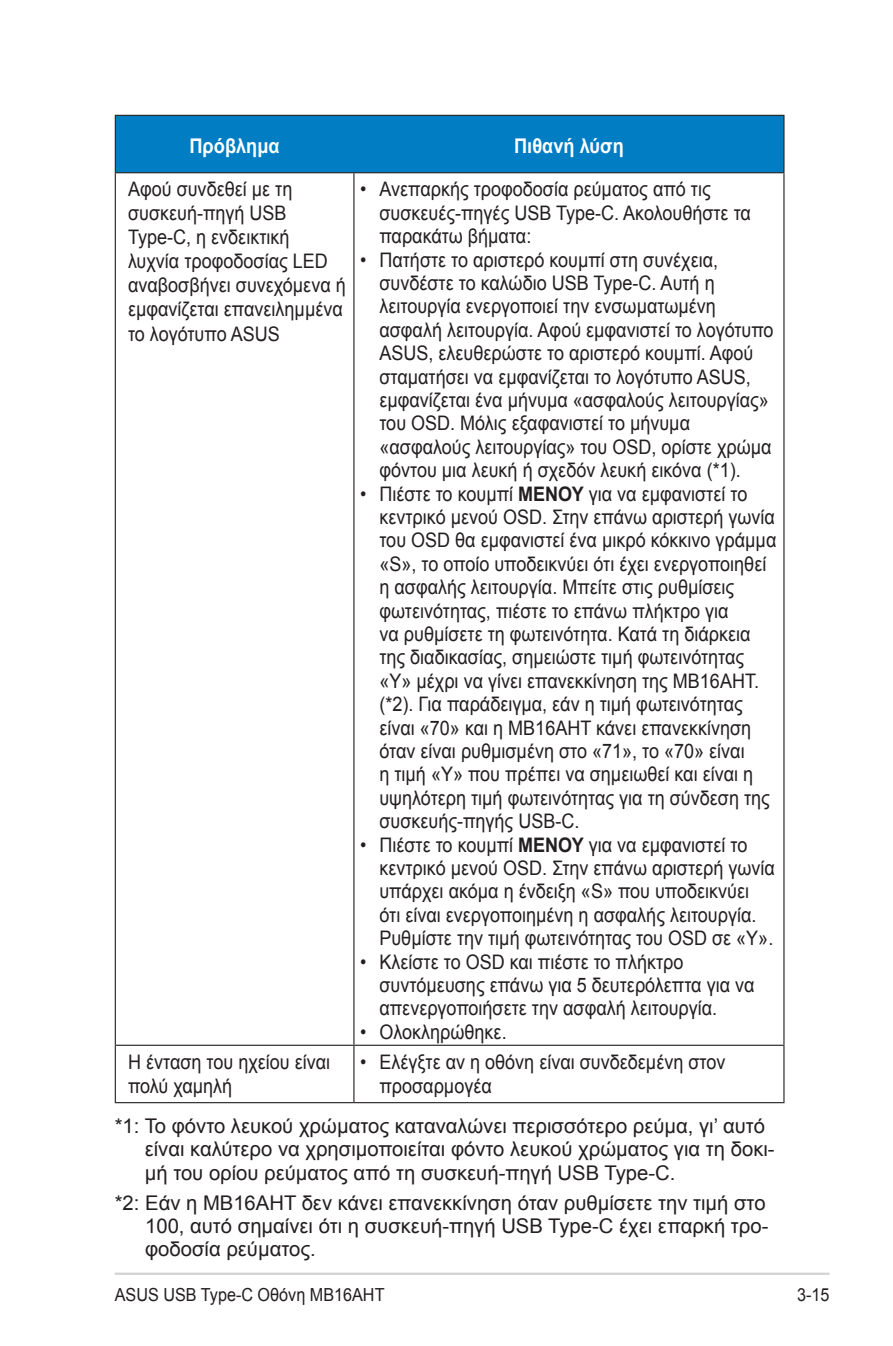
<style>
.page{position:relative;width:893px;height:1346px;background:#fff}
.page>*{position:absolute;margin:0;border:0;box-sizing:border-box;transform-origin:0 0}
.t1{font:20.25px/23.4px "Arial";color:#231f20}
.Table_Text_-new{font:700 20.25px "Arial";color:#fff;scale:.9 1}
.Table_Text_-new-2{font:20.03px/23.4px "Arial";color:#231f20;scale:.9 1}
.t2{font:18px "Arial";color:#231f20;scale:.9 1}
.s1{font-weight:700}
</style>
<div class="page">
<hr style="left:115px;top:1272px;width:714px;height:3px;background:#d1d2d4">
<div style="left:116px;top:116px;width:667px;height:56px;background:#007dc3"></div>
<hr style="left:115px;top:116px;width:1px;height:56px;background:#231f20">
<hr style="left:783px;top:116px;width:1px;height:56px;background:#231f20">
<hr style="left:115px;top:115px;width:239px;height:1px;background:#231f20">
<hr style="left:354px;top:115px;width:430px;height:1px;background:#231f20">
<hr style="left:115px;top:173px;width:1px;height:871px;background:#231f20">
<hr style="left:115px;top:172px;width:239px;height:1px;background:#231f20">
<hr style="left:353px;top:173px;width:1px;height:871px;background:#231f20">
<hr style="left:783px;top:173px;width:1px;height:871px;background:#231f20">
<hr style="left:354px;top:172px;width:430px;height:1px;background:#231f20">
<hr style="left:115px;top:1046px;width:1px;height:56px;background:#231f20">
<hr style="left:115px;top:1044px;width:239px;height:2px;background:#231f20">
<hr style="left:115px;top:1102px;width:239px;height:1px;background:#231f20">
<hr style="left:353px;top:1046px;width:1px;height:56px;background:#231f20">
<hr style="left:783px;top:1046px;width:1px;height:56px;background:#231f20">
<hr style="left:354px;top:1044px;width:430px;height:2px;background:#231f20">
<hr style="left:354px;top:1102px;width:430px;height:1px;background:#231f20">
<p class="Table_Text_-new" style="left:189px;top:131px;width:102px">Πρόβλημα</p>
<p class="Table_Text_-new" style="left:514px;top:131px;width:123px">Πιθανή λύση</p>
<p class="Table_Text_-new-2" style="left:128px;top:177px;width:243px;line-height:24.1px">Αφού συνδεθεί με τη συσκευή-πηγή USB<br>Type-C, η ενδεικτική λυχνία τροφοδοσίας LED αναβοσβήνει συνεχόμενα ή εμφανίζεται επανειλημμένα το λογότυπο ASUS</p>
<p class="Table_Text_-new-2" style="left:379px;top:178px;width:414px;text-indent:-19px">• Ανεπαρκής τροφοδοσία ρεύματος από τις συσκευές-πηγές USB Type-C. Ακολουθήστε τα παρακάτω βήματα:</p>
<p class="Table_Text_-new-2" style="left:379px;top:248px;width:439px;text-indent:-19px">• Πατήστε το αριστερό κουμπί στη συνέχεια, συνδέστε το καλώδιο USB Type-C. Αυτή η λειτουργία ενεργοποιεί την ενσωματωμένη ασφαλή λειτουργία. Αφού εμφανιστεί το λογότυπο ASUS, ελευθερώστε το αριστερό κουμπί. Αφού σταματήσει να εμφανίζεται το λογότυπο ASUS, εμφανίζεται ένα μήνυμα «ασφαλούς λειτουργίας» του OSD. Μόλις εξαφανιστεί το μήνυμα «ασφαλούς λειτουργίας» του OSD, ορίστε χρώμα φόντου μια λευκή ή σχεδόν λευκή εικόνα (*1).</p>
<p class="Table_Text_-new-2" style="left:379px;top:482px;width:443px;text-indent:-19px">• Πιέστε το κουμπί <span class="s1">ΜΕΝΟΥ</span> για να εμφανιστεί το κεντρικό μενού OSD. Στην επάνω αριστερή γωνία του OSD θα εμφανιστεί ένα μικρό κόκκινο γράμμα «S», το οποίο υποδεικνύει ότι έχει ενεργοποιηθεί η ασφαλής λειτουργία. Μπείτε στις ρυθμίσεις φωτεινότητας, πιέστε το επάνω πλήκτρο για<br>να ρυθμίσετε τη φωτεινότητα. Κατά τη διάρκεια της διαδικασίας, σημειώστε τιμή φωτεινότητας «Y» μέχρι να γίνει επανεκκίνηση της MB16AHT. (*2). Για παράδειγμα, εάν η τιμή φωτεινότητας είναι «70» και η MB16AHT κάνει επανεκκίνηση όταν είναι ρυθμισμένη στο «71», το «70» είναι<br>η τιμή «Y» που πρέπει να σημειωθεί και είναι η υψηλότερη τιμή φωτεινότητας για τη σύνδεση της συσκευής-πηγής USB-C.</p>
<p class="Table_Text_-new-2" style="left:379px;top:833px;width:441px;text-indent:-19px">• Πιέστε το κουμπί <span class="s1">ΜΕΝΟΥ</span> για να εμφανιστεί το κεντρικό μενού OSD. Στην επάνω αριστερή γωνία υπάρχει ακόμα η ένδειξη «S» που υποδεικνύει ότι είναι ενεργοποιημένη η ασφαλής λειτουργία.<br>Ρυθμίστε την τιμή φωτεινότητας του OSD σε «Y».</p>
<p class="Table_Text_-new-2" style="left:379px;top:950px;width:418px;text-indent:-19px">• Κλείστε το OSD και πιέστε το πλήκτρο συντόμευσης επάνω για 5 δευτερόλεπτα για να απενεργοποιήσετε την ασφαλή λειτουργία.</p>
<p class="Table_Text_-new-2" style="left:360px;top:1020px;width:164px">• Ολοκληρώθηκε.</p>
<p class="Table_Text_-new-2" style="left:128px;top:1050px;width:226px;line-height:24.1px">Η ένταση του ηχείου είναι πολύ χαμηλή</p>
<p class="Table_Text_-new-2" style="left:379px;top:1050px;width:386px;line-height:24.1px;text-indent:-19px">• Ελέγξτε αν η οθόνη είναι συνδεδεμένη στον προσαρμογέα</p>
<p class="t1" style="left:145px;top:1114px;width:631px;text-indent:-30px">*1: Το φόντο λευκού χρώματος καταναλώνει περισσότερο ρεύμα, γι’ αυτό είναι καλύτερο να χρησιμοποιείται φόντο λευκού χρώματος για τη δοκι&shy;μή του ορίου ρεύματος από τη συσκευή-πηγή USB Type-C.</p>
<p class="t1" style="left:145px;top:1191px;width:625px;text-indent:-30px">*2: Εάν η MB16AHT δεν κάνει επανεκκίνηση όταν ρυθμίσετε την τιμή στο<br>100, αυτό σημαίνει ότι η συσκευή-πηγή USB Type-C έχει επαρκή τρο&shy;φοδοσία ρεύματος.</p>
<p class="t2" style="left:115px;top:1282px;width:301px">ASUS USB Type-C Οθόνη MB16AHT</p>
<p class="t2" style="left:797px;top:1282px;width:38px">3-15</p>
</div>
